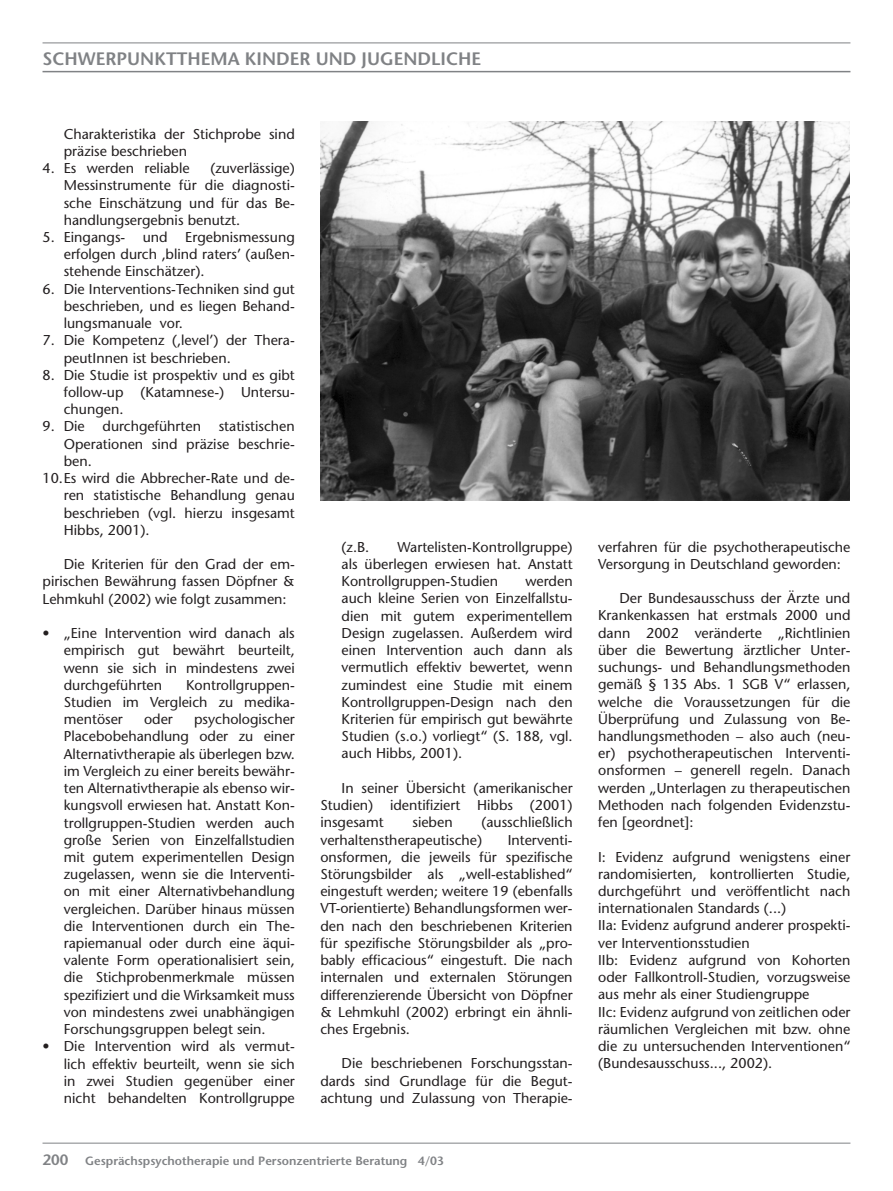
<style>
.page{position:relative;width:893px;height:1191px;background:#fff}
.page>*{position:absolute;margin:0;border:0;box-sizing:border-box;transform-origin:0 0}
.t1{font:600 18px "Stone Sans";color:#808285}
.t2{font:14.25px/17.2px "Stone Sans";color:#231f20;text-align:justify}
.t3{font:600 12px "Stone Sans";color:#808285}
.s1{font-size:15px}
</style>
<div class="page">
<hr style="left:43px;top:1142px;width:807px;height:1px;background:#808285">
<hr style="left:43px;top:43px;width:807px;height:1px;background:#808285">
<hr style="left:43px;top:71px;width:807px;height:1px;background:#808285">
<img style="left:320px;top:121px;width:529px;height:379px">
<p class="t1" style="left:43px;top:47px;width:440px">Schwerpunktthema Kinder und Jugendliche</p>
<p class="t2" style="left:64px;top:125px;width:233px">Charakteristika der Stichprobe sind präzise beschrieben</p>
<p class="t2" style="left:43px;top:159px;width:149px">4. Es werden reliable</p>
<p class="t2" style="left:64px;top:159px;width:233px;text-indent:147px">(zuverlässige)<br>Messinstrumente für die diagnosti&shy;sche Einschätzung und für das Be&shy;handlungsergebnis benutzt.</p>
<p class="t2" style="left:64px;top:228px;width:233px;text-indent:-21px">5. Eingangs- und Ergebnismessung erfolgen durch ‚blind raters’ (außen&shy;stehende Einschätzer).</p>
<p class="t2" style="left:64px;top:280px;width:233px;text-indent:-21px">6. Die Interventions-Techniken sind gut beschrieben, und es liegen Behand&shy;lungsmanuale vor.</p>
<p class="t2" style="left:64px;top:332px;width:233px;text-indent:-21px">7. Die Kompetenz (‚level’) der Thera&shy;peutInnen ist beschrieben.</p>
<p class="t2" style="left:64px;top:366px;width:233px;text-indent:-21px">8. Die Studie ist prospektiv und es gibt follow-up (Katamnese-) Untersu&shy;chungen.</p>
<p class="t2" style="left:43px;top:418px;width:254px">9. Die durchgeführten statistischen</p>
<p class="t2" style="left:64px;top:435px;width:233px">Operationen sind präzise beschrie-</p>
<p class="t2" style="left:64px;top:452px;width:30px">ben.</p>
<p class="t2" style="left:43px;top:469px;width:254px">10.Es wird die Abbrecher-Rate und de-</p>
<p class="t2" style="left:64px;top:487px;width:233px">ren statistische Behandlung genau</p>
<p class="t2" style="left:64px;top:504px;width:233px">beschrieben (vgl. hierzu insgesamt</p>
<p class="t2" style="left:64px;top:521px;width:87px">Hibbs, 2001).</p>
<p class="t2" style="left:43px;top:555px;width:254px;text-indent:21px">Die Kriterien für den Grad der em&shy;pirischen Bewährung fassen Döpfner &amp; Lehmkuhl (2002) wie folgt zusammen:</p>
<p class="t2" style="left:64px;top:624px;width:233px;text-indent:-21px">• „Eine Intervention wird danach als empirisch gut bewährt beurteilt, wenn sie sich in mindestens zwei durchgeführten</p>
<p class="t2" style="left:64px;top:676px;width:233px;text-indent:122px">Kontrollgruppen-Studien im Vergleich zu medika&shy;mentöser</p>
<p class="t2" style="left:64px;top:710px;width:233px;text-indent:130px">psychologischer Placebobehandlung oder zu einer Alternativtherapie als überlegen bzw. im Vergleich zu einer bereits bewähr&shy;ten Alternativtherapie als ebenso wir&shy;kungsvoll erwiesen hat. Anstatt Kon&shy;trollgruppen-Studien werden auch große Serien von Einzelfallstudien mit gutem experimentellen Design zugelassen, wenn sie die Interventi&shy;on mit einer Alternativbehandlung vergleichen. Darüber hinaus müssen die Interventionen durch ein The&shy;rapiemanual oder durch eine äqui&shy;valente Form operationalisiert sein, die Stichprobenmerkmale müssen spezifiziert und die Wirksamkeit muss von mindestens zwei unabhängigen Forschungsgruppen belegt sein.</p>
<p class="t2" style="left:64px;top:1037px;width:233px;text-indent:-21px">• Die Intervention wird als vermut&shy;lich effektiv beurteilt, wenn sie sich in zwei Studien gegenüber einer nicht behandelten Kontrollgruppe</p>
<p class="t2" style="left:144px;top:710px;width:30px">oder</p>
<p class="t2" style="left:342px;top:538px;width:233px;text-indent:56px">Wartelisten-Kontrollgruppe) als überlegen erwiesen hat. Anstatt Kontrollgruppen-Studien</p>
<p class="t2" style="left:342px;top:538px;width:29px">(z.B.</p>
<p class="t2" style="left:342px;top:572px;width:233px;text-indent:184px">werden auch kleine Serien von Einzelfallstu&shy;dien mit gutem experimentellem Design zugelassen. Außerdem wird einen Intervention auch dann als vermutlich effektiv bewertet, wenn zumindest eine Studie mit einem Kontrollgruppen-Design nach den Kriterien für empirisch gut bewährte Studien (s.o.) vorliegt“ (S. 188, vgl. auch Hibbs, 2001).</p>
<p class="t2" style="left:320px;top:779px;width:254px;text-indent:21px">In seiner Übersicht (amerikanischer Studien) identifiziert Hibbs (2001) insgesamt</p>
<p class="t2" style="left:320px;top:813px;width:254px;text-indent:161px">(ausschließlich verhaltenstherapeutische)</p>
<p class="t2" style="left:412px;top:813px;width:42px">sieben</p>
<p class="t2" style="left:320px;top:831px;width:254px;text-indent:187px">Interventi&shy;onsformen, die jeweils für spezifische Störungsbilder als „well-established“ eingestuft werden; weitere 19 (ebenfalls VT-orientierte) Behandlungsformen wer&shy;den nach den beschriebenen Kriterien für spezifische Störungsbilder als „pro&shy;bably efficacious“ eingestuft. Die nach internalen und externalen Störungen differenzierende Übersicht von Döpfner &amp; Lehmkuhl (2002) erbringt ein ähnli&shy;ches Ergebnis.</p>
<p class="t2" style="left:320px;top:1054px;width:254px;text-indent:21px">Die beschriebenen Forschungsstan&shy;dards sind Grundlage für die Begut&shy;achtung und Zulassung von Therapie-</p>
<p class="t3" style="left:43px;top:1154px;width:403px"><span class="s1">200</span> Gesprächspsychotherapie und Personzentrierte Beratung 4/03</p>
<p class="t2" style="left:598px;top:538px;width:254px">verfahren für die psychotherapeutische<br>Versorgung in Deutschland geworden:</p>
<p class="t2" style="left:598px;top:589px;width:254px;text-indent:21px">Der Bundesausschuss der Ärzte und Krankenkassen hat erstmals 2000 und dann 2002 veränderte „Richtlinien über die Bewertung ärztlicher Unter&shy;suchungs- und Behandlungsmethoden gemäß § 135 Abs. 1 SGB V“ erlassen, welche die Voraussetzungen für die Überprüfung und Zulassung von Be&shy;handlungsmethoden – also auch (neu&shy;er) psychotherapeutischen Interventi&shy;onsformen – generell regeln. Danach werden „Unterlagen zu therapeutischen Methoden nach folgenden Evidenzstu&shy;fen [geordnet]:</p>
<p class="t2" style="left:598px;top:848px;width:254px;text-align:left">I: Evidenz aufgrund wenigstens einer randomisierten, kontrollierten Studie, durchgeführt und veröffentlicht nach internationalen Standards (...)<br>IIa: Evidenz aufgrund anderer prospekti&shy;ver Interventionsstudien<br>IIb: Evidenz aufgrund von Kohorten oder Fallkontroll-Studien, vorzugsweise aus mehr als einer Studiengruppe<br>IIc: Evidenz aufgrund von zeitlichen oder räumlichen Vergleichen mit bzw. ohne die zu untersuchenden Interventionen“ (Bundesausschuss..., 2002).</p>
</div>
